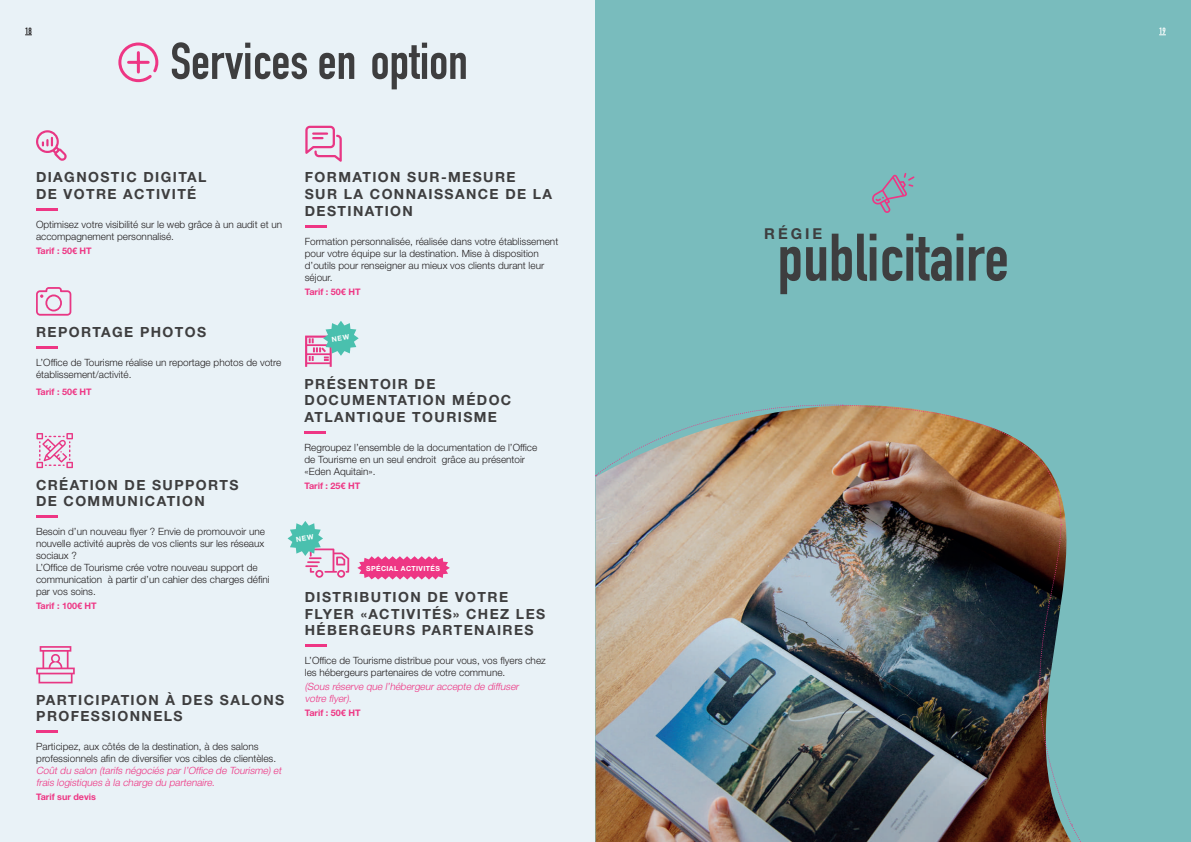
<style>
.page{position:relative;width:1191px;height:842px;background:#fff}
.page>*{position:absolute;margin:0;border:0;box-sizing:border-box;transform-origin:0 0}
.t1{font:700 66px "DIN Condensed";color:#3e3e3f}
.t2{font:700 51px "DIN Condensed";color:#3e3e3f}
.t3{font:700 15px "Helvetica Neue LT Std";letter-spacing:.2em;color:#3e3e3f}
.t4{font:700 14px/16.8px "Helvetica Neue LT Std";letter-spacing:.1em;color:#3e3e3f}
.t5{font:300 10px/12px "Helvetica Neue LT Std";color:#231f20}
.t6{font:italic 300 10px/12px "Helvetica Neue LT Std";color:#ee3684}
.t7{font:700 9px "Helvetica Neue LT Std";color:#ee3684}
.t8{font:700 9px "DIN Condensed";color:#231f20}
.t9{font:700 9px "DIN Condensed";color:#fff}
.t10{font:700 7px "Helvetica Neue LT Std";letter-spacing:.05em;color:#fff}
</style>
<div class="page">
<div style="left:0;top:0;width:609px;height:842px;background:#e9f2f7"></div>
<hr style="left:36px;top:515px;width:21px;height:3px;background:#ee3684">
<svg style="left:36px;top:433px;width:37px;height:35px"></svg>
<hr style="left:36px;top:346px;width:21px;height:3px;background:#ee3684">
<svg style="left:36px;top:287px;width:35px;height:29px"></svg>
<hr style="left:305px;top:225px;width:21px;height:2px;background:#ee3684">
<svg style="left:305px;top:126px;width:37px;height:36px"></svg>
<svg style="left:118px;top:42px;width:41px;height:41px"></svg>
<hr style="left:36px;top:208px;width:21px;height:3px;background:#ee3684">
<svg style="left:36px;top:130px;width:31px;height:31px"></svg>
<hr style="left:36px;top:730px;width:22px;height:3px;background:#ee3684">
<svg style="left:36px;top:646px;width:39px;height:37px"></svg>
<hr style="left:304px;top:431px;width:22px;height:3px;background:#ee3684">
<hr style="left:305px;top:644px;width:21px;height:3px;background:#ee3684">
<svg style="left:357px;top:556px;width:93px;height:23px"></svg>
<div style="left:595px;top:0;width:596px;height:842px;background:#79bcbd"></div>
<svg style="left:872px;top:173px;width:42px;height:40px"></svg>
<img style="left:595px;top:404px;width:486px;height:438px">
<svg style="left:305px;top:321px;width:54px;height:46px"></svg>
<svg style="left:287px;top:521px;width:62px;height:57px"></svg>
<p class="t8" style="left:25px;top:25px;width:8px">18</p>
<h2 class="t2" style="left:170px;top:27px;width:299px">Services en option</h2>
<h3 class="t4" style="left:36px;top:169px;width:172px">DIAGNOSTIC DIGITAL<br>DE VOTRE ACTIVITÉ</h3>
<p class="t5" style="left:36px;top:218px;width:248px">Optimisez votre visibilité sur le web grâce à un audit et un accompagnement personnalisé.</p>
<p class="t7" style="left:36px;top:245px;width:57px">Tarif : 50€ HT</p>
<h3 class="t4" style="left:36px;top:324px;width:172px">REPORTAGE PHOTOS</h3>
<p class="t5" style="left:36px;top:356px;width:247px">L’Office de Tourisme réalise un reportage photos de votre établissement/activité.</p>
<p class="t7" style="left:36px;top:386px;width:57px">Tarif : 50€ HT</p>
<h3 class="t4" style="left:36px;top:476px;width:204px">CRÉATION DE SUPPORTS<br>DE COMMUNICATION</h3>
<p class="t5" style="left:36px;top:525px;width:235px">Besoin d’un nouveau flyer ? Envie de promouvoir une nouvelle activité auprès de vos clients sur les réseaux sociaux ?<br>L’Office de Tourisme crée votre nouveau support de communication à partir d’un cahier des charges défini par vos soins.</p>
<p class="t7" style="left:36px;top:600px;width:62px">Tarif : 100€ HT</p>
<h3 class="t4" style="left:36px;top:691px;width:249px">PARTICIPATION À DES SALONS<br>PROFESSIONNELS</h3>
<p class="t5" style="left:36px;top:740px;width:241px">Participez, aux côtés de la destination, à des salons professionnels afin de diversifier vos cibles de clientèles.</p>
<p class="t6" style="left:36px;top:764px;width:249px">Coût du salon (tarifs négociés par l’Office de Tourisme) et frais logistiques à la charge du partenaire.</p>
<p class="t7" style="left:36px;top:791px;width:61px">Tarif sur devis</p>
<h3 class="t4" style="left:305px;top:169px;width:249px">FORMATION SUR-MESURE<br>SUR LA CONNAISSANCE DE LA<br>DESTINATION</h3>
<p class="t5" style="left:305px;top:235px;width:255px">Formation personnalisée, réalisée dans votre établissement pour votre équipe sur la destination. Mise à disposition d’outils pour renseigner au mieux vos clients durant leur séjour.</p>
<p class="t7" style="left:305px;top:286px;width:57px">Tarif : 50€ HT</p>
<h3 class="t4" style="left:304px;top:375px;width:208px">PRÉSENTOIR DE<br>DOCUMENTATION MÉDOC<br>ATLANTIQUE TOURISME</h3>
<p class="t5" style="left:304px;top:441px;width:234px">Regroupez l’ensemble de la documentation de l’Office de Tourisme en un seul endroit grâce au présentoir «Eden Aquitain».</p>
<p class="t7" style="left:304px;top:480px;width:57px">Tarif : 25€ HT</p>
<p class="t10" style="left:366px;top:564px;width:75px">SPÉCIAL ACTIVITÉS</p>
<h3 class="t4" style="left:305px;top:588px;width:242px">DISTRIBUTION DE VOTRE<br>FLYER «ACTIVITÉS» CHEZ LES<br>HÉBERGEURS PARTENAIRES</h3>
<p class="t5" style="left:305px;top:654px;width:242px">L’Office de Tourisme distribue pour vous, vos flyers chez les hébergeurs partenaires de votre commune.</p>
<p class="t6" style="left:305px;top:680px;width:217px">(Sous réserve que l’hébergeur accepte de diffuser votre flyer) .</p>
<p class="t7" style="left:305px;top:707px;width:57px">Tarif : 50€ HT</p>
<h3 class="t3" style="left:764px;top:224px;width:60px">RÉGIE</h3>
<h1 class="t1" style="left:777px;top:213px;width:233px">publicitaire</h1>
<p class="t9" style="left:1159px;top:25px;width:8px">19</p>
</div>
